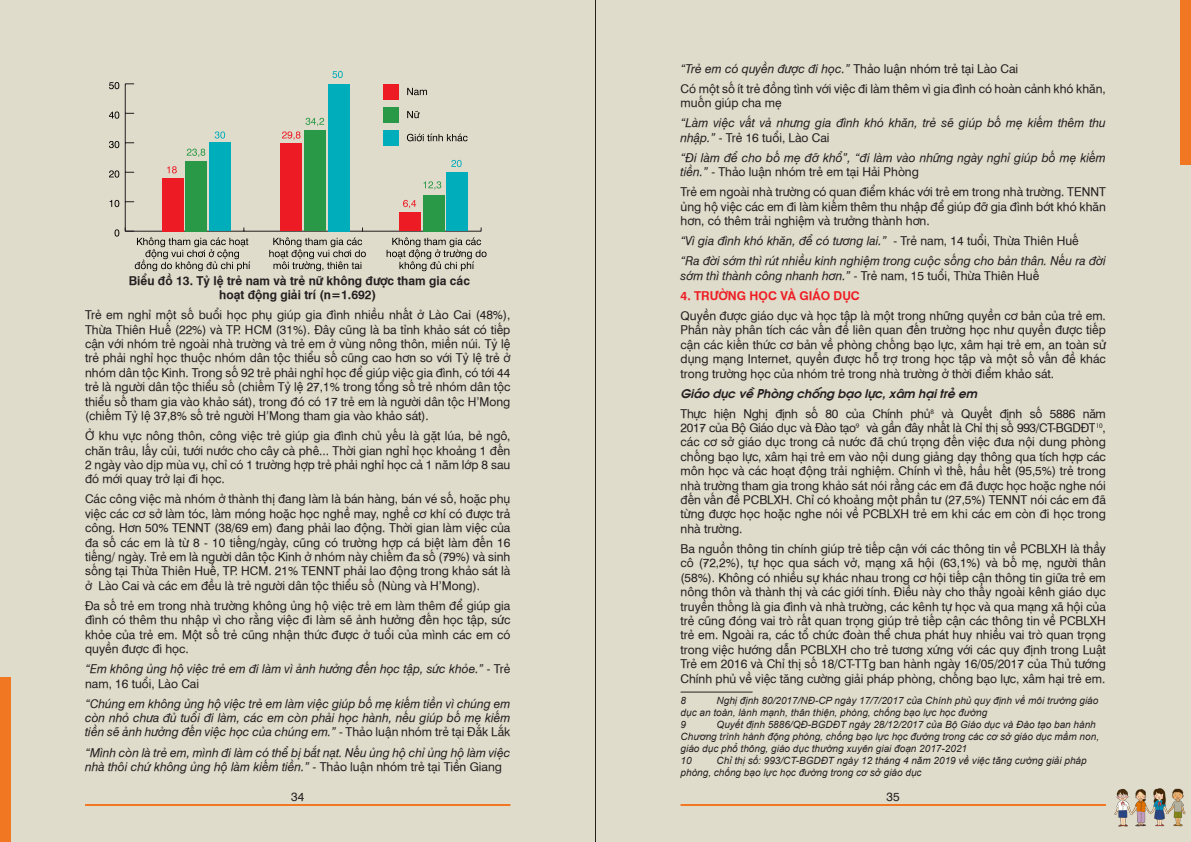
<style>
.page{position:relative;width:1191px;height:842px;background:#e0dccb}
.page>*{position:absolute;margin:0;border:0;box-sizing:border-box;transform-origin:0 0}
.cac_ket_qua_chinh_bo{font:12px/14.4px "UVN Hong Ha";color:#231f20;text-align:justify}
.cac_ket_qua_chinh_bo-2{font:italic 12px/14.4px "UVN Hong Ha";color:#231f20}
.cac_ket_qua_chinh_bo-3{font:700 12px/14.4px "UVN Hong Ha";color:#231f20;text-align:center}
.cac_ket_qua_chinh_bo-4{font:12px "SVN Avobolditalic";color:#231f20}
.cac_ket_qua_chinh_bo-5{font:700 12px "UVN Hong Ha";color:#ee1d23}
.footnote{font:italic 10px/12px "Arial";color:#231f20}
.Body_text{font:7px "Myriad Pro";color:#231f20}
.s1{font-style:normal}
</style>
<div class="page">
<div style="left:0;top:677px;width:11px;height:165px;background:#f27722"></div>
<div style="left:1180px;top:0;width:11px;height:165px;background:#f27722"></div>
<hr style="left:85px;top:804px;width:425px;height:2px;background:#f27722">
<hr style="left:680px;top:804px;width:426px;height:2px;background:#f27722">
<hr style="left:595px;top:0;width:1px;height:842px;background:#231f20">
<hr style="left:680px;top:691px;width:72px;height:1px;background:#231f20">
<div style="left:383px;top:84px;width:16px;height:16px;background:#ed1c24"></div>
<svg style="left:407px;top:88px;width:20px;height:7px"></svg>
<div style="left:383px;top:107px;width:16px;height:16px;background:#299947"></div>
<svg style="left:407px;top:111px;width:12px;height:7px"></svg>
<div style="left:383px;top:130px;width:16px;height:16px;background:#00adba"></div>
<svg style="left:407px;top:134px;width:60px;height:7px"></svg>
<hr style="left:125px;top:231px;width:356px;height:1px;background:#231f20">
<svg style="left:115px;top:229px;width:4px;height:8px"></svg>
<svg style="left:110px;top:200px;width:9px;height:7px"></svg>
<svg style="left:109px;top:170px;width:10px;height:8px"></svg>
<svg style="left:109px;top:141px;width:10px;height:7px"></svg>
<svg style="left:109px;top:111px;width:10px;height:8px"></svg>
<svg style="left:109px;top:82px;width:10px;height:7px"></svg>
<hr style="left:125px;top:84px;width:1px;height:147px;background:#231f20">
<div style="left:209px;top:143px;width:22px;height:88px;background:#00adba"></div>
<div style="left:328px;top:84px;width:21px;height:147px;background:#00adba"></div>
<div style="left:447px;top:172px;width:21px;height:59px;background:#00adba"></div>
<div style="left:186px;top:161px;width:21px;height:70px;background:#299947"></div>
<div style="left:304px;top:130px;width:22px;height:101px;background:#299947"></div>
<div style="left:423px;top:195px;width:21px;height:36px;background:#299947"></div>
<div style="left:162px;top:178px;width:21px;height:53px;background:#ed1c24"></div>
<div style="left:281px;top:143px;width:21px;height:88px;background:#ed1c24"></div>
<div style="left:399px;top:212px;width:21px;height:19px;background:#ed1c24"></div>
<svg style="left:125px;top:227px;width:125px;height:44px"></svg>
<svg style="left:269px;top:237px;width:97px;height:34px"></svg>
<svg style="left:386px;top:237px;width:100px;height:34px"></svg>
<svg style="left:167px;top:166px;width:10px;height:7px"></svg>
<svg style="left:187px;top:149px;width:18px;height:8px"></svg>
<svg style="left:215px;top:131px;width:10px;height:8px"></svg>
<svg style="left:282px;top:118px;width:42px;height:22px"></svg>
<svg style="left:332px;top:71px;width:11px;height:7px"></svg>
<svg style="left:403px;top:200px;width:13px;height:8px"></svg>
<svg style="left:423px;top:181px;width:18px;height:9px"></svg>
<svg style="left:451px;top:160px;width:10px;height:7px"></svg>
<img style="left:1114px;top:788px;width:71px;height:39px">
<p class="cac_ket_qua_chinh_bo-3" style="left:129px;top:272px;width:343px">Biểu đồ 13. Tỷ lệ trẻ nam và trẻ nữ không được tham gia các hoạt động giải trí (n=1.692)</p>
<p class="cac_ket_qua_chinh_bo" style="left:85px;top:307px;width:427px">Trẻ em nghỉ một số buổi học phụ giúp gia đình nhiều nhất ở Lào Cai (48%), Thừa Thiên Huế (22%) và TP. HCM (31%). Đây cũng là ba tỉnh khảo sát có tiếp cận với nhóm trẻ ngoài nhà trường và trẻ em ở vùng nông thôn, miền núi. Tỷ lệ trẻ phải nghỉ học thuộc nhóm dân tộc thiểu số cũng cao hơn so với Tỷ lệ trẻ ở nhóm dân tộc Kinh. Trong số 92 trẻ phải nghỉ học để giúp việc gia đình, có tới 44 trẻ là người dân tộc thiểu số (chiếm Tỷ lệ 27,1% trong tổng số trẻ nhóm dân tộc thiểu số tham gia vào khảo sát), trong đó có 17 trẻ em là người dân tộc H’Mong (chiếm Tỷ lệ 37,8% số trẻ người H’Mong tham gia vào khảo sát).</p>
<p class="cac_ket_qua_chinh_bo" style="left:85px;top:428px;width:427px">Ở khu vực nông thôn, công việc trẻ giúp gia đình chủ yếu là gặt lúa, bẻ ngô, chăn trâu, lấy củi, tưới nước cho cây cà phê... Thời gian nghỉ học khoảng 1 đến 2 ngày vào dịp mùa vụ, chỉ có 1 trường hợp trẻ phải nghỉ học cả 1 năm lớp 8 sau đó mới quay trở lại đi học.</p>
<p class="cac_ket_qua_chinh_bo" style="left:85px;top:491px;width:427px">Các công việc mà nhóm ở thành thị đang làm là bán hàng, bán vé số, hoặc phụ việc các cơ sở làm tóc, làm móng hoặc học nghề may, nghề cơ khí có được trả công. Hơn 50% TENNT (38/69 em) đang phải lao động. Thời gian làm việc của đa số các em là từ 8 - 10 tiếng/ngày, cũng có trường hợp cá biệt làm đến 16 tiếng/ ngày. Trẻ em là người dân tộc Kinh ở nhóm này chiếm đa số (79%) và sinh sống tại Thừa Thiên Huế, TP. HCM. 21% TENNT phải lao động trong khảo sát là ở Lào Cai và các em đều là trẻ người dân tộc thiểu số (Nùng và H’Mong).</p>
<p class="cac_ket_qua_chinh_bo" style="left:85px;top:597px;width:427px">Đa số trẻ em trong nhà trường không ủng hộ việc trẻ em làm thêm để giúp gia đình có thêm thu nhập vì cho rằng việc đi làm sẽ ảnh hưởng đến học tập, sức khỏe của trẻ em. Một số trẻ cũng nhận thức được ở tuổi của mình các em có quyền được đi học.</p>
<p class="cac_ket_qua_chinh_bo-2" style="left:85px;top:661px;width:427px">“Em không ủng hộ việc trẻ em đi làm vì ảnh hưởng đến học tập, sức khỏe.” <span class="s1">- Trẻ nam, 16 tuổi, Lào Cai</span></p>
<p class="cac_ket_qua_chinh_bo-2" style="left:85px;top:695px;width:427px;text-align:justify">“Chúng em không ủng hộ việc trẻ em làm việc giúp bố mẹ kiếm tiền vì chúng em còn nhỏ chưa đủ tuổi đi làm, các em còn phải học hành, nếu giúp bố mẹ kiếm tiền sẽ ảnh hưởng đến việc học của chúng em.” <span class="s1">- Thảo luận nhóm trẻ tại Đắk Lắk</span></p>
<p class="cac_ket_qua_chinh_bo-2" style="left:85px;top:744px;width:427px">“Mình còn là trẻ em, mình đi làm có thể bị bắt nạt. Nếu ủng hộ chỉ ủng hộ làm việc nhà thôi chứ không ủng hộ làm kiếm tiền.” - <span class="s1">Thảo luận nhóm trẻ tại Tiền Giang</span></p>
<p class="cac_ket_qua_chinh_bo-2" style="left:680px;top:60px;width:339px">“Trẻ em có quyền được đi học.” <span class="s1">Thảo luận nhóm trẻ tại Lào Cai</span></p>
<p class="cac_ket_qua_chinh_bo" style="left:680px;top:81px;width:427px">Có một số ít trẻ đồng tình với việc đi làm thêm vì gia đình có hoàn cảnh khó khăn, muốn giúp cha mẹ</p>
<p class="cac_ket_qua_chinh_bo-2" style="left:680px;top:115px;width:427px">“Làm việc vất vả nhưng gia đình khó khăn, trẻ sẽ giúp bố mẹ kiếm thêm thu nhập.” <span class="s1">- Trẻ 16 tuổi, Lào Cai</span></p>
<p class="cac_ket_qua_chinh_bo-2" style="left:680px;top:149px;width:427px">“Đi làm để cho bố mẹ đỡ khổ”, “đi làm vào những ngày nghỉ giúp bố mẹ kiếm tiền.” <span class="s1">- Thảo luận nhóm trẻ em tại Hải Phòng</span></p>
<p class="cac_ket_qua_chinh_bo" style="left:680px;top:184px;width:427px">Trẻ em ngoài nhà trường có quan điểm khác với trẻ em trong nhà trường. TENNT ủng hộ việc các em đi làm kiếm thêm thu nhập để giúp đỡ gia đình bớt khó khăn hơn, có thêm trải nghiệm và trưởng thành hơn.</p>
<p class="cac_ket_qua_chinh_bo-2" style="left:680px;top:233px;width:400px">“Vì gia đình khó khăn, để có tương lai.” <span class="s1">- Trẻ nam, 14 tuổi, Thừa Thiên Huế</span></p>
<p class="cac_ket_qua_chinh_bo-2" style="left:680px;top:253px;width:427px">“Ra đời sớm thì rút nhiều kinh nghiệm trong cuộc sống cho bản thân. Nếu ra đời sớm thì thành công nhanh hơn.” <span class="s1">- Trẻ nam, 15 tuổi, Thừa Thiên Huế</span></p>
<p class="cac_ket_qua_chinh_bo-5" style="left:680px;top:286px;width:181px">4. TRƯỜNG HỌC VÀ GIÁO DỤC</p>
<p class="cac_ket_qua_chinh_bo" style="left:680px;top:307px;width:427px">Quyền được giáo dục và học tập là một trong những quyền cơ bản của trẻ em.<br>Phần này phân tích các vấn đề liên quan đến trường học như quyền được tiếp cận các kiến thức cơ bản về phòng chống bạo lực, xâm hại trẻ em, an toàn sử dụng mạng Internet, quyền được hỗ trợ trong học tập và một số vấn đề khác trong trường học của nhóm trẻ trong nhà trường ở thời điểm khảo sát.</p>
<p class="cac_ket_qua_chinh_bo-4" style="left:680px;top:383px;width:298px">Giáo dục về Phòng chống bạo lực, xâm hại trẻ em</p>
<p class="cac_ket_qua_chinh_bo" style="left:680px;top:405px;width:427px">Thực hiện Nghị định số 80 của Chính phủ<sup>4</sup> và Quyết định số 5886 năm 2017 của Bộ Giáo dục và Đào tạo<sup>5</sup> và gần đây nhất là Chỉ thị số 993/CT-BGDĐT<sup>6</sup> , các cơ sở giáo dục trong cả nước đã chú trọng đến việc đưa nội dung phòng chống bạo lực, xâm hại trẻ em vào nội dung giảng dạy thông qua tích hợp các môn học và các hoạt động trải nghiệm. Chính vì thế, hầu hết (95,5%) trẻ trong nhà trường tham gia trong khảo sát nói rằng các em đã được học hoặc nghe nói đến vấn đề PCBLXH. Chỉ có khoảng một phần tư (27,5%) TENNT nói các em đã từng được học hoặc nghe nói về PCBLXH trẻ em khi các em còn đi học trong nhà trường.</p>
<p class="cac_ket_qua_chinh_bo" style="left:680px;top:540px;width:427px">Ba nguồn thông tin chính giúp trẻ tiếp cận với các thông tin về PCBLXH là thầy cô (72,2%), tự học qua sách vở, mạng xã hội (63,1%) và bố mẹ, người thân (58%). Không có nhiều sự khác nhau trong cơ hội tiếp cận thông tin giữa trẻ em nông thôn và thành thị và các giới tính. Điều này cho thấy ngoài kênh giáo dục truyền thống là gia đình và nhà trường, các kênh tự học và qua mạng xã hội của trẻ cũng đóng vai trò rất quan trọng giúp trẻ tiếp cận các thông tin về PCBLXH trẻ em. Ngoài ra, các tổ chức đoàn thể chưa phát huy nhiều vai trò quan trọng trong việc hướng dẫn PCBLXH cho trẻ tương xứng với các quy định trong Luật Trẻ em 2016 và Chỉ thị số 18/CT-TTg ban hành ngày 16/05/2017 của Thủ tướng Chính phủ về việc tăng cường giải pháp phòng, chống bạo lực, xâm hại trẻ em.</p>
<p class="footnote" style="left:680px;top:695px;width:7px">8</p>
<p class="Body_text" style="left:930px;top:407px;width:5px">8</p>
<p class="Body_text" style="left:855px;top:421px;width:5px">9</p>
<p class="Body_text" style="left:1095px;top:422px;width:9px">10</p>
<p class="footnote" style="left:680px;top:695px;width:419px;text-indent:36px">Nghị định 80/2017/NĐ-CP ngày 17/7/2017 của Chính phủ quy định về môi trường giáo dục an toàn, lành mạnh, thân thiện, phòng, chống bạo lực học đường</p>
<p class="footnote" style="left:680px;top:719px;width:7px">9</p>
<p class="footnote" style="left:680px;top:719px;width:420px;text-indent:36px">Quyết định 5886/QĐ-BGDĐT ngày 28/12/2017 của Bộ Giáo dục và Đào tạo ban hành<br>Chương trình hành động phòng, chống bạo lực học đường trong các cơ sở giáo dục mầm non, giáo dục phổ thông, giáo dục thường xuyên giai đoạn 2017-2021</p>
<p class="footnote" style="left:680px;top:755px;width:13px">10</p>
<p class="footnote" style="left:680px;top:755px;width:407px;text-indent:36px">Chỉ thị số: 993/CT-BGDĐT ngày 12 tháng 4 năm 2019 về việc tăng cường giải pháp phòng, chống bạo lực học đường trong cơ sở giáo dục</p>
<p class="cac_ket_qua_chinh_bo" style="left:291px;top:789px;width:15px">34</p>
<p class="cac_ket_qua_chinh_bo" style="left:886px;top:789px;width:15px">35</p>
</div>
